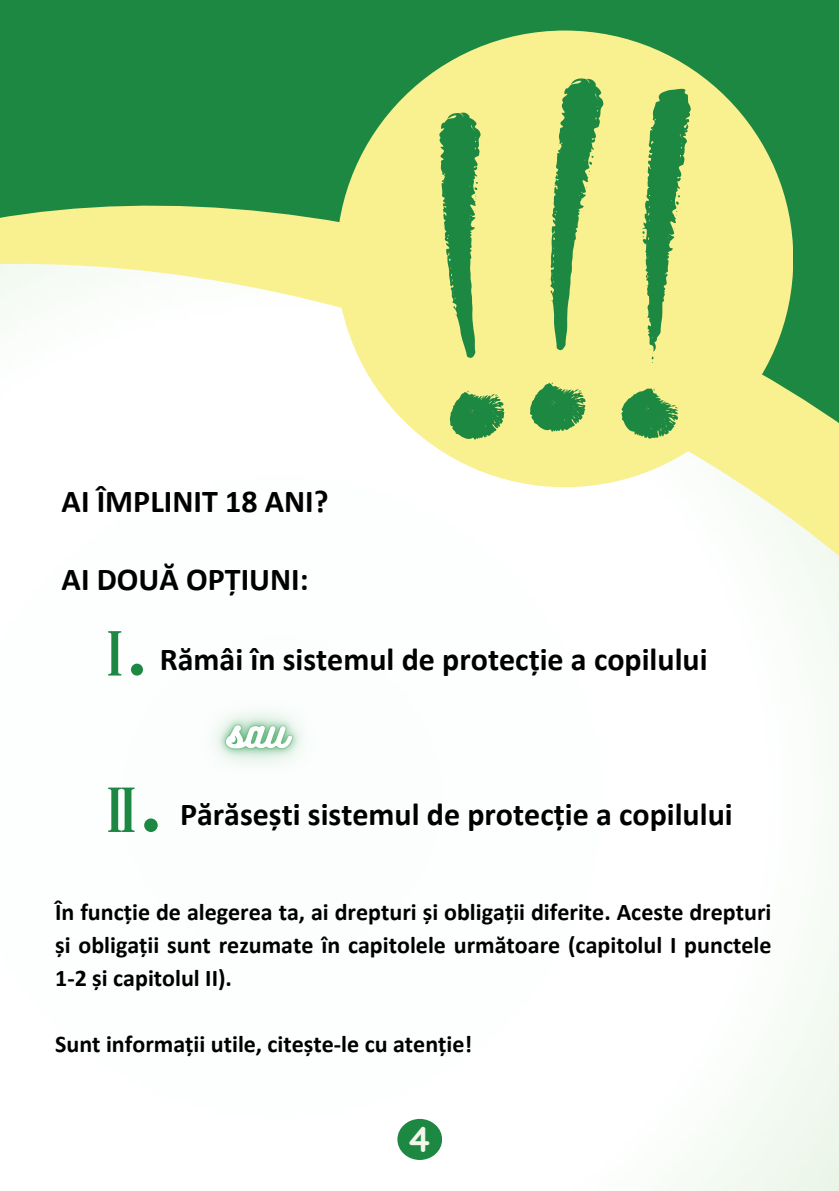
<style>
.page{position:relative;width:839px;height:1191px;background:#fff}
.page>*{position:absolute;margin:0;border:0;box-sizing:border-box;transform-origin:0 0}
.t1{font:700 36px "Quicksand";color:#f3f6e8}
.t2{font:700 32px "Calibri";color:#000}
.t3{font:700 24px/33px "Calibri";color:#000;text-align:justify}
</style>
<div class="page">
<div style="left:0;top:0;width:838px;height:1191px;background:#1d8841"></div>
<svg style="left:0;top:131px;width:793px;height:132px"></svg>
<img style="left:0;top:263px;width:838px;height:928px">
<div style="left:336px;top:31px;width:457px;height:456px;background:#f9f090;border-radius:50%"></div>
<div style="left:397px;top:1119px;width:45px;height:41px;background:#1d8841;border-radius:50%"></div>
<svg style="left:550px;top:78px;width:54px;height:272px"></svg>
<svg style="left:642px;top:89px;width:49px;height:274px"></svg>
<svg style="left:530px;top:382px;width:56px;height:50px"></svg>
<svg style="left:439px;top:112px;width:42px;height:246px"></svg>
<svg style="left:449px;top:390px;width:55px;height:50px"></svg>
<svg style="left:621px;top:388px;width:57px;height:51px"></svg>
<img style="left:172px;top:657px;width:175px;height:150px">
<svg style="left:144px;top:818px;width:15px;height:14px"></svg>
<svg style="left:108px;top:788px;width:27px;height:44px"></svg>
<svg style="left:131px;top:664px;width:13px;height:12px"></svg>
<svg style="left:108px;top:631px;width:13px;height:45px"></svg>
<h2 class="t2" style="left:62px;top:478px;width:268px">AI ÎMPLINIT 18 ANI?</h2>
<h2 class="t2" style="left:62px;top:556px;width:248px">AI DOUĂ OPȚIUNI:</h2>
<h2 class="t2" style="left:160px;top:636px;width:549px">Rămâi în sistemul de protecție a copilului</h2>
<h2 class="t2" style="left:180px;top:792px;width:554px">Părăsești sistemul de protecție a copilului</h2>
<p class="t3" style="left:55px;top:895px;width:717px">În funcție de alegerea ta, ai drepturi și obligații diferite. Aceste drepturi și obligații sunt rezumate în capitolele următoare (capitolul I punctele 1-2 și capitolul II).</p>
<p class="t3" style="left:55px;top:1027px;width:419px">Sunt informații utile, citește-le cu atenție!</p>
<h1 class="t1" style="left:409px;top:1111px;width:23px">4</h1>
</div>
